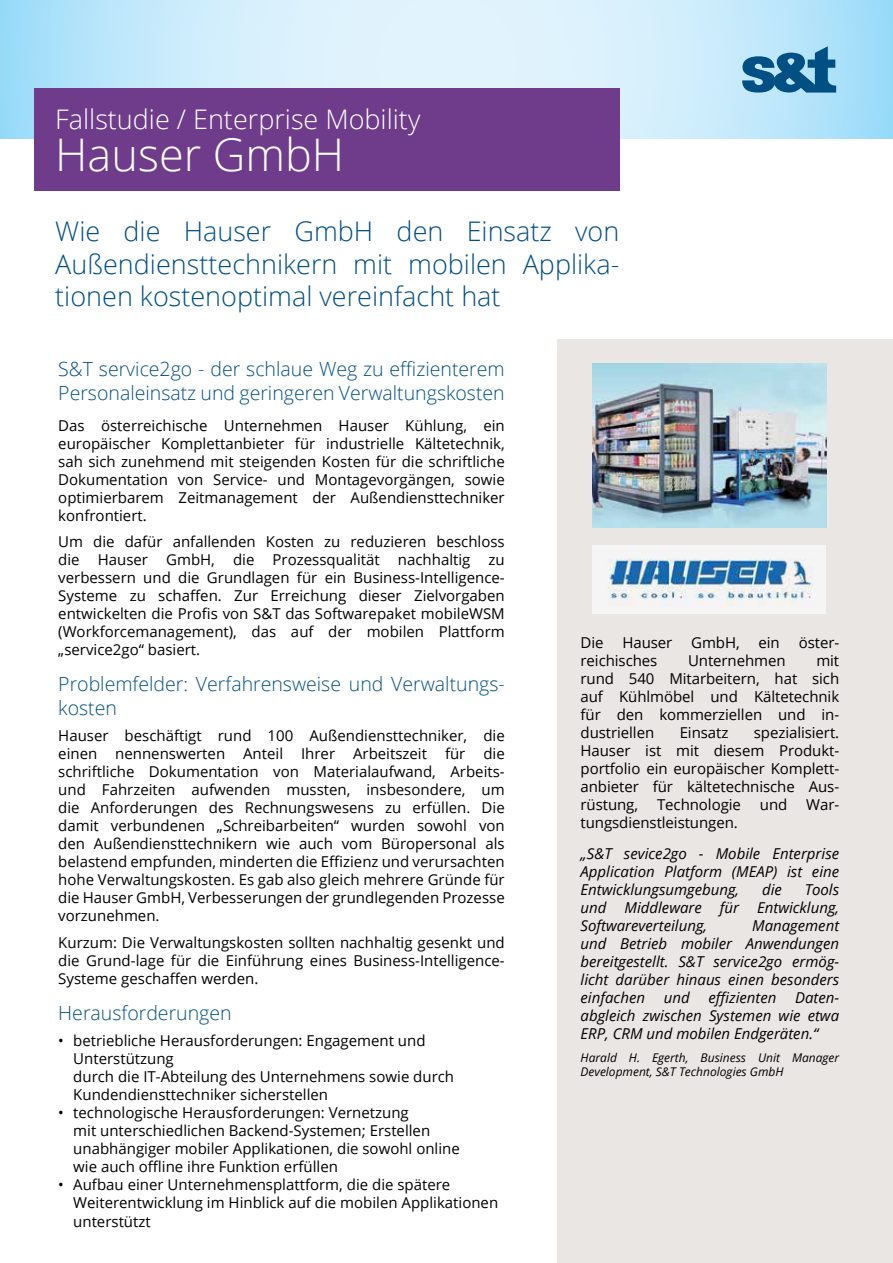
<style>
.page{position:relative;width:893px;height:1263px;background:#fff}
.page>*{position:absolute;margin:0;border:0;box-sizing:border-box;transform-origin:0 0}
.t1{font:300 45px "Open Sans";color:#fff}
.t2{font:300 27px/32.4px "Open Sans";color:#005083;text-align:justify}
.t3{font:300 27px "Open Sans";color:#fff}
.t4{font:300 19.5px/23.4px "Open Sans";color:#005083}
.t5{font:15px/18px "Open Sans";color:#000;text-align:justify}
.t6{font:italic 15px/18px "Open Sans";color:#000;text-align:justify}
.t7{font:italic 12px/14.4px "Open Sans";color:#000}
</style>
<div class="page">
<svg style="left:0;top:0;width:893px;height:139px;background:#c9ebfb"></svg>
<svg style="left:742px;top:46px;width:94px;height:47px;background:#4b8cb3"></svg>
<div style="left:34px;top:88px;width:585px;height:103px;background:#6f3c8c"></div>
<div style="left:558px;top:339px;width:335px;height:924px;background:#eae6e4"></div>
<img style="left:593px;top:364px;width:234px;height:163px">
<img style="left:593px;top:545px;width:232px;height:69px">
<h2 class="t3" style="left:55px;top:101px;width:367px">Fallstudie / Enterprise Mobility</h2>
<h1 class="t1" style="left:55px;top:124px;width:291px">Hauser GmbH</h1>
<h2 class="t2" style="left:55px;top:215px;width:566px">Wie die Hauser GmbH den Einsatz von Außendiensttechnikern mit mobilen Applika&shy;tionen kostenoptimal vereinfacht hat</h2>
<h3 class="t4" style="left:58px;top:357px;width:448px">S&amp;T service2go - der schlaue Weg zu effizienterem<br>Personaleinsatz und geringeren Verwaltungskosten</h3>
<p class="t5" style="left:58px;top:416px;width:448px">Das österreichische Unternehmen Hauser Kühlung, ein europäischer Komplettanbieter für industrielle Kältetechnik, sah sich zunehmend mit steigenden Kosten für die schriftliche Dokumentation von Service- und Montagevorgängen, sowie optimierbarem Zeitmanagement der Außendiensttechniker konfrontiert.</p>
<p class="t5" style="left:58px;top:532px;width:448px">Um die dafür anfallenden Kosten zu reduzieren beschloss die Hauser GmbH, die Prozessqualität nachhaltig zu verbessern und die Grundlagen für ein Business-Intelligence-Systeme zu schaffen. Zur Erreichung dieser Zielvorgaben entwickelten die Profis von S&amp;T das Softwarepaket mobileWSM (Workforcemanagement), das auf der mobilen Plattform „service2go“ basiert.</p>
<h3 class="t4" style="left:58px;top:672px;width:448px">Problemfelder: Verfahrensweise und Verwaltungs&shy;kosten</h3>
<p class="t5" style="left:58px;top:726px;width:448px">Hauser beschäftigt rund 100 Außendiensttechniker, die einen nennenswerten Anteil Ihrer Arbeitszeit für die schriftliche Dokumentation von Materialaufwand, Arbeits&shy;und Fahrzeiten aufwenden mussten, insbesondere, um die Anforderungen des Rechnungswesens zu erfüllen. Die damit verbundenen „Schreibarbeiten“ wurden sowohl von den Außendiensttechnikern wie auch vom Büropersonal als belastend empfunden, minderten die Effizienz und verursachten hohe Verwaltungskosten. Es gab also gleich mehrere Gründe für die Hauser GmbH, Verbesserungen der grundlegenden Prozesse vorzunehmen.</p>
<p class="t5" style="left:58px;top:933px;width:448px">Kurzum: Die Verwaltungskosten sollten nachhaltig gesenkt und die Grund-lage für die Einführung eines Business-Intelligence-Systeme geschaffen werden.</p>
<h3 class="t4" style="left:58px;top:1000px;width:175px">Herausforderungen</h3>
<p class="t5" style="left:73px;top:1031px;width:382px;text-align:left;text-indent:-15px">• betriebliche Herausforderungen: Engagement und Unterstützung<br>durch die IT-Abteilung des Unternehmens sowie durch Kundendiensttechniker sicherstellen</p>
<p class="t5" style="left:73px;top:1103px;width:388px;text-align:left;text-indent:-15px">• technologische Herausforderungen: Vernetzung<br>mit unterschiedlichen Backend-Systemen; Erstellen unabhängiger mobiler Applikationen, die sowohl online wie auch offline ihre Funktion erfüllen</p>
<p class="t5" style="left:73px;top:1175px;width:426px;line-height:18.5px;text-align:left;text-indent:-15px">• Aufbau einer Unternehmensplattform, die die spätere<br>Weiterentwicklung im Hinblick auf die mobilen Applikationen unterstützt</p>
<p class="t5" style="left:581px;top:633px;width:24px">Die</p>
<p class="t5" style="left:622px;top:633px;width:51px">Hauser</p>
<p class="t5" style="left:691px;top:633px;width:50px">GmbH,</p>
<p class="t5" style="left:759px;top:633px;width:23px">ein</p>
<p class="t5" style="left:799px;top:633px;width:42px">öster-</p>
<p class="t5" style="left:581px;top:651px;width:78px">reichisches</p>
<p class="t5" style="left:688px;top:651px;width:99px">Unternehmen</p>
<p class="t5" style="left:581px;top:651px;width:260px;text-indent:236px">mit rund 540 Mitarbeitern, hat sich auf Kühlmöbel und Kältetechnik für den kommerziellen und in&shy;dustriellen</p>
<p class="t5" style="left:581px;top:723px;width:260px;text-indent:173px">spezialisiert.<br>Hauser ist mit diesem Produkt&shy;portfolio ein europäischer Komplett&shy;anbieter für kältetechnische Aus&shy;rüstung,</p>
<p class="t5" style="left:680px;top:723px;width:50px">Einsatz</p>
<p class="t5" style="left:657px;top:795px;width:85px">Technologie</p>
<p class="t5" style="left:760px;top:795px;width:29px">und</p>
<p class="t5" style="left:806px;top:795px;width:34px">War-</p>
<p class="t5" style="left:581px;top:813px;width:159px">tungsdienstleistungen.</p>
<p class="t6" style="left:581px;top:844px;width:260px">„S&amp;T sevice2go - Mobile Enterprise Application Platform (MEAP) ist eine Entwicklungsumgebung,</p>
<p class="t6" style="left:581px;top:880px;width:260px;text-indent:224px">Tools und Middleware für Entwicklung, Softwareverteilung,</p>
<p class="t6" style="left:762px;top:880px;width:21px">die</p>
<p class="t6" style="left:581px;top:916px;width:260px;text-indent:172px">Management und Betrieb mobiler Anwendungen bereitgestellt. S&amp;T service2go ermög&shy;licht darüber hinaus einen besonders einfachen und effizienten Daten&shy;abgleich zwischen Systemen wie etwa ERP, CRM und mobilen Endgeräten.“</p>
<p class="t7" style="left:581px;top:1050px;width:260px">Harald H. Egerth, Business Unit Manager<br>Development, S&amp;T Technologies GmbH</p>
</div>
